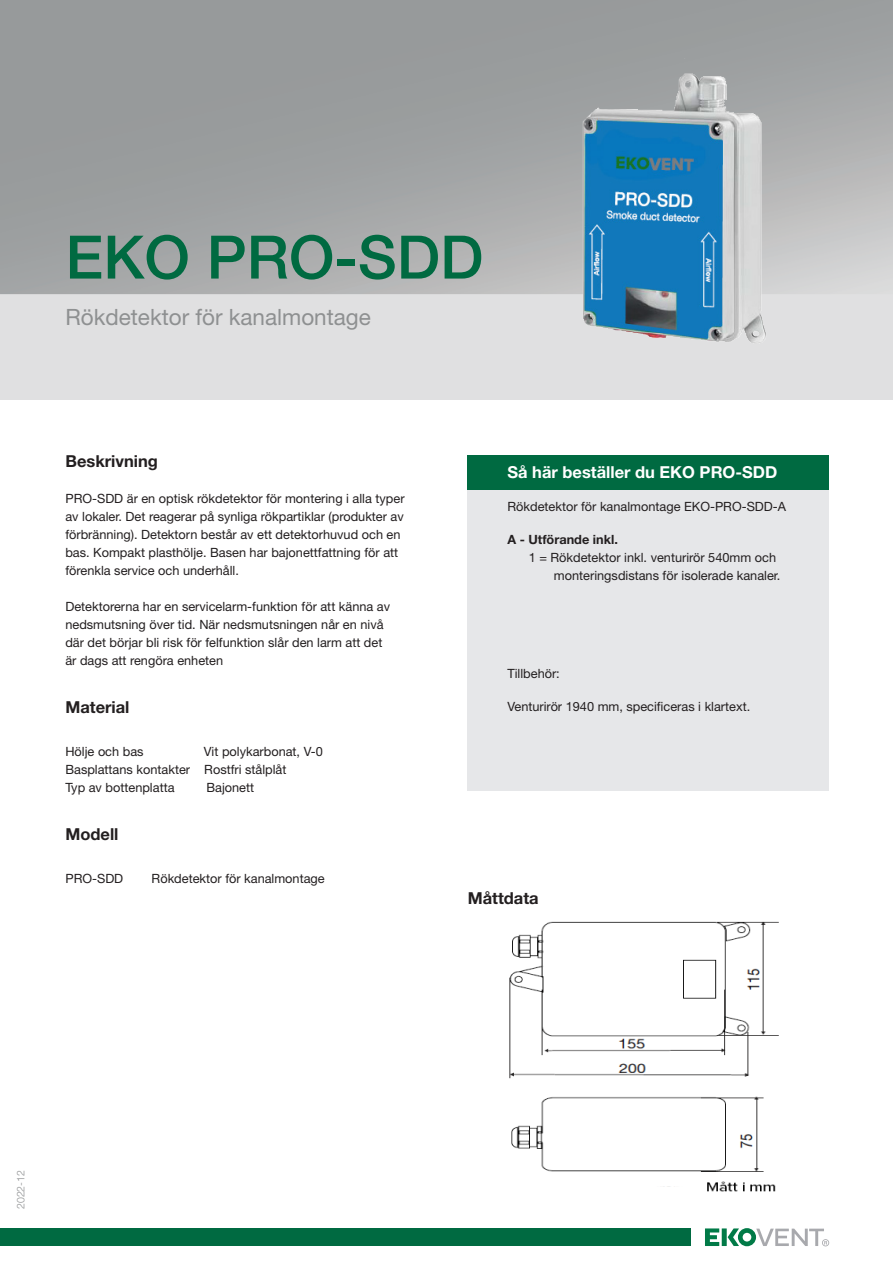
<style>
.page{position:relative;width:893px;height:1263px;background:#fff}
.page>*{position:absolute;margin:0;border:0;box-sizing:border-box;transform-origin:0 0}
._02_Huvud_RUBRIK{font:500 60px "Helvetica Neue LT Std";color:#006a41}
._02_Huvud_RUBRIK-2{font:22.5px "Helvetica Neue LT Std";color:#8e9091}
._03_RUBRIK{font:700 16.5px "Helvetica Neue LT Std";color:#231f20}
._05_Stycke_RUBRIK{font:700 16.5px "Helvetica Neue LT Std";color:#fff}
._03_RUBRIK-2{font:12.75px/18px "Helvetica Neue LT Std";color:#231f20;text-align:justify}
._05_Stycke_RUBRIK-2{font:12.75px "Helvetica Neue LT Std";color:#231f20}
._05_Stycke_RUBRIK-3{font:700 12.75px "Helvetica Neue LT Std";color:#231f20}
.t1{font:300 10.5px "Helvetica Neue LT Std";color:#8e9091}
</style>
<div class="page">
<div style="left:0;top:1228px;width:691px;height:18px;background:#006a41"></div>
<svg style="left:705px;top:1228px;width:14px;height:18px"></svg>
<div style="left:722px;top:1228px;width:5px;height:18px;background:#017a47"></div>
<svg style="left:728px;top:1228px;width:101px;height:18px"></svg>
<img style="left:490px;top:58px;width:372px;height:302px">
<div style="left:468px;top:489px;width:361px;height:302px;background:#e6e7e9"></div>
<div style="left:468px;top:455px;width:361px;height:34px;background:#006a41"></div>
<img style="left:509px;top:921px;width:270px;height:271px">
<p class="_02_Huvud_RUBRIK" style="left:65px;top:221px;width:419px">EKO PRO-SDD</p>
<p class="_02_Huvud_RUBRIK-2" style="left:65px;top:303px;width:307px">Rökdetektor för kanalmontage</p>
<p class="_03_RUBRIK" style="left:65px;top:451px;width:94px">Beskrivning</p>
<p class="_03_RUBRIK-2" style="left:65px;top:489px;width:341px">PRO-SDD är en optisk rökdetektor för montering i alla typer av lokaler. Det reagerar på synliga rökpartiklar (produkter av förbränning). Detektorn består av ett detektorhuvud och en</p>
<p class="_03_RUBRIK-2" style="left:65px;top:543px;width:334px">bas. Kompakt plasthölje. Basen har bajonettfattning för att</p>
<p class="_03_RUBRIK-2" style="left:65px;top:561px;width:175px">förenkla service och underhåll.</p>
<p class="_03_RUBRIK-2" style="left:65px;top:597px;width:326px">Detektorerna har en servicelarm-funktion för att känna av</p>
<p class="_03_RUBRIK-2" style="left:65px;top:615px;width:320px">nedsmutsning över tid. När nedsmutsningen når en nivå</p>
<p class="_03_RUBRIK-2" style="left:65px;top:633px;width:318px">där det börjar bli risk för felfunktion slår den larm att det</p>
<p class="_03_RUBRIK-2" style="left:65px;top:651px;width:159px">är dags att rengöra enheten</p>
<p class="_03_RUBRIK" style="left:65px;top:697px;width:66px">Material</p>
<p class="_03_RUBRIK-2" style="left:65px;top:742px;width:80px">Hölje och bas</p>
<p class="_03_RUBRIK-2" style="left:204px;top:742px;width:121px">Vit polykarbonat, V-0</p>
<p class="_03_RUBRIK-2" style="left:65px;top:760px;width:223px">Basplattans kontakter Rostfri stålplåt</p>
<p class="_03_RUBRIK-2" style="left:65px;top:778px;width:111px">Typ av bottenplatta</p>
<p class="_03_RUBRIK-2" style="left:206px;top:778px;width:49px">Bajonett</p>
<p class="_03_RUBRIK" style="left:65px;top:824px;width:55px">Modell</p>
<p class="_03_RUBRIK-2" style="left:65px;top:869px;width:59px">PRO-SDD</p>
<p class="_03_RUBRIK-2" style="left:152px;top:869px;width:175px">Rökdetektor för kanalmontage</p>
<p class="_05_Stycke_RUBRIK" style="left:507px;top:462px;width:271px">Så här beställer du EKO PRO-SDD</p>
<p class="_05_Stycke_RUBRIK-2" style="left:507px;top:499px;width:280px">Rökdetektor för kanalmontage EKO-PRO-SDD-A</p>
<p class="_05_Stycke_RUBRIK-3" style="left:507px;top:531px;width:112px">A - Utförande inkl.</p>
<p class="_05_Stycke_RUBRIK-2" style="left:529px;top:550px;width:249px">1 = Rökdetektor inkl. venturirör 540mm och</p>
<p class="_05_Stycke_RUBRIK-2" style="left:554px;top:568px;width:228px">monteringsdistans för isolerade kanaler.</p>
<p class="_05_Stycke_RUBRIK-2" style="left:507px;top:666px;width:54px">Tillbehör:</p>
<p class="_05_Stycke_RUBRIK-2" style="left:507px;top:699px;width:244px">Venturirör 1940 mm, specificeras i klartext.</p>
<p class="_03_RUBRIK" style="left:468px;top:887px;width:72px">Måttdata</p>
<p class="t1" style="left:14px;top:1209px;width:40px;rotate:-90deg">2022-12</p>
</div>
